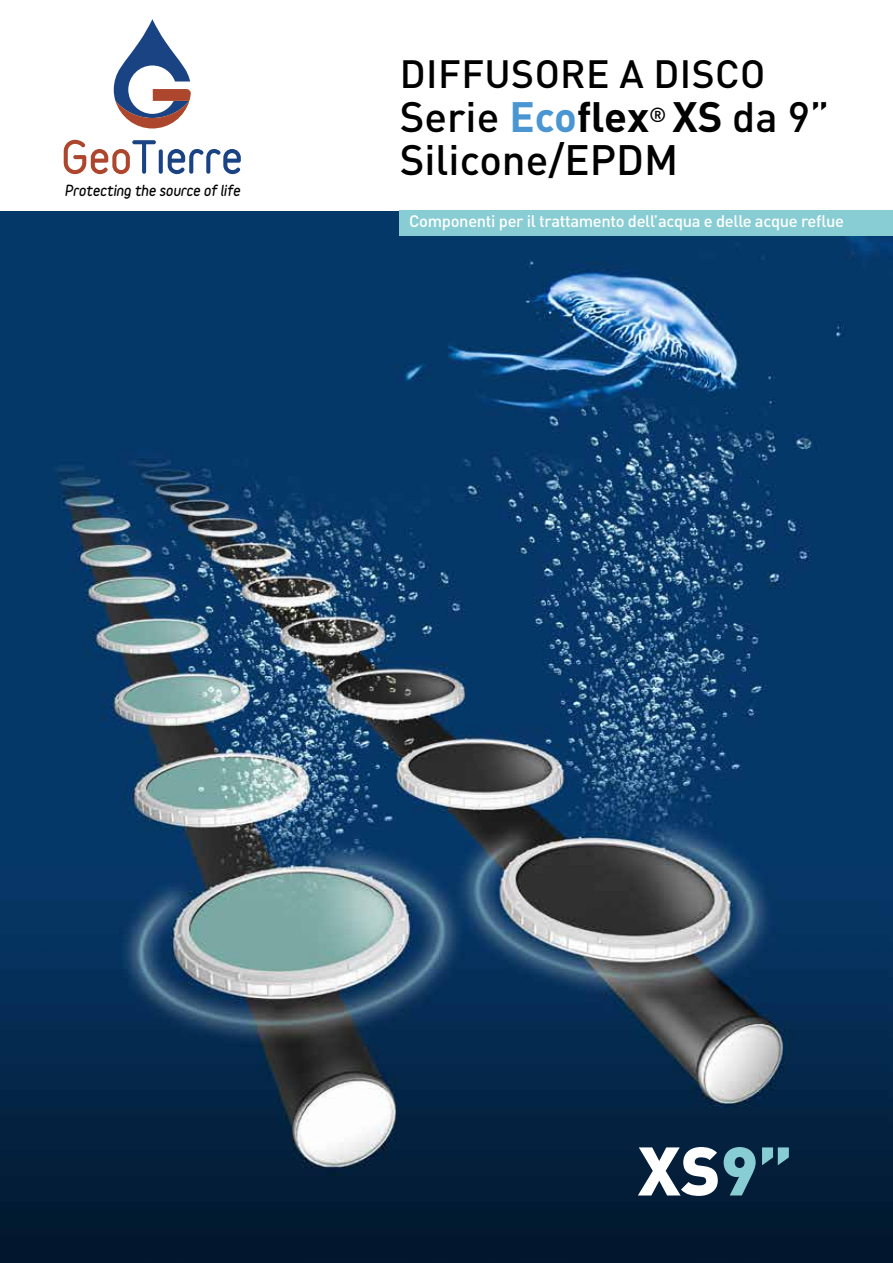
<style>
.page{position:relative;width:893px;height:1263px;background:#fff}
.page>*{position:absolute;margin:0;border:0;box-sizing:border-box;transform-origin:0 0}
.t1{font:900 67.5px "DIN Pro";color:#fff}
.t2{font:500 42px/43.5px "DIN Pro";color:#000}
.t3{font:500 39px "DIN Pro";letter-spacing:.01em;color:#000}
.t4{font:500 16.5px "DIN Pro";letter-spacing:-.02em;color:#fff}
.t5{font:italic 900 13.8px "Variable";color:#000}
.s1{font-weight:700;color:#4a96d2}
.s2{font-weight:700}
.s3{color:#88cdd3}
</style>
<div class="page">
<img style="left:0;top:210px;width:893px;height:1053px">
<div style="left:400px;top:210px;width:493px;height:26px;background:#88cdd3"></div>
<svg style="left:114px;top:19px;width:77px;height:109px"></svg>
<svg style="left:64px;top:140px;width:92px;height:34px"></svg>
<svg style="left:159px;top:149px;width:4px;height:25px"></svg>
<svg style="left:168px;top:149px;width:73px;height:25px"></svg>
<p class="t5" style="left:64px;top:182px;width:177px">Protecting the source of life</p>
<h3 class="t3" style="left:400px;top:48px;width:367px">DIFFUSORE A DISCO</h3>
<h2 class="t2" style="left:400px;top:93px;width:431px">Serie <span class="s1">Eco</span><span class="s2">flex</span><sup>®</sup> <span class="s2">XS</span> da 9”<br>Silicone/EPDM</h2>
<p class="t4" style="left:409px;top:210px;width:436px">Componenti per il trattamento dell’acqua e delle acque reflue</p>
<h1 class="t1" style="left:638px;top:1125px;width:156px">XS<span class="s3">9”</span></h1>
</div>
